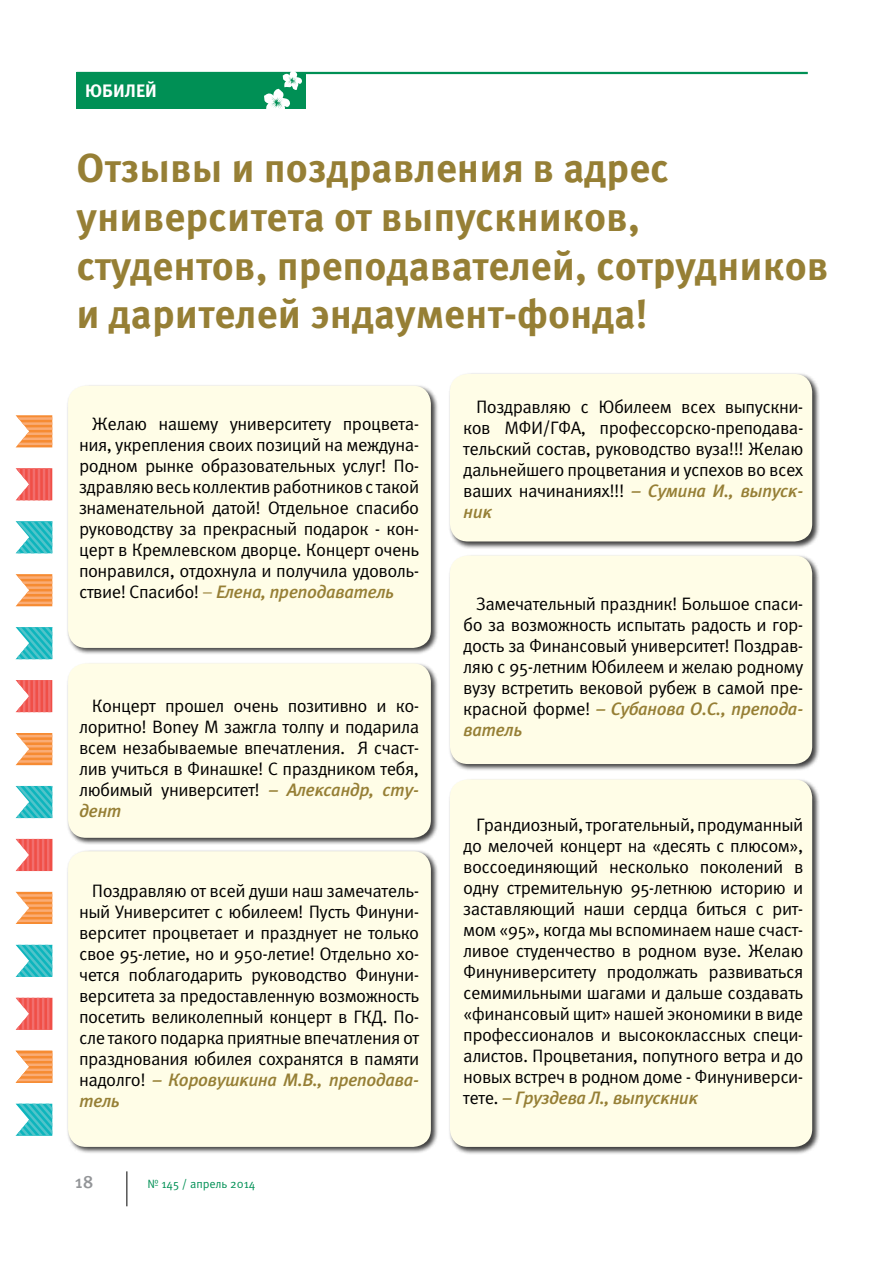
<style>
.page{position:relative;width:893px;height:1263px;background:#fff}
.page>*{position:absolute;margin:0;border:0;box-sizing:border-box;transform-origin:0 0}
.t1{font:700 40.5px/48.6px "Meta Pro";color:#967f35}
.t2{font:18px/21px "Meta Pro";letter-spacing:-.03em;color:#000;text-align:justify}
.t3{font:700 18px "Meta Pro";color:#fff}
.t4{font:500 18px "Meta Pro";color:#939598}
.t5{font:12px "Meta Pro";color:#009055}
.s1{color:#967f35}
.s2{font-weight:500;font-style:italic;color:#967f35}
</style>
<div class="page">
<hr style="left:127px;top:1171px;width:1px;height:35px;background:#000">
<hr style="left:77px;top:72px;width:731px;height:1px;background:#009055">
<hr style="left:77px;top:73px;width:731px;height:1px;background:#009055">
<div style="left:77px;top:73px;width:229px;height:36px;background:#009055"></div>
<svg style="left:264px;top:71px;width:38px;height:38px"></svg>
<div style="left:66px;top:384px;width:372px;height:272px;background:#000;opacity:.75"></div>
<div style="left:68px;top:386px;width:363px;height:262px;background:#fffde7;border-radius:18px"></div>
<div style="left:66px;top:662px;width:372px;height:183px;background:#000;opacity:.75"></div>
<div style="left:68px;top:663px;width:363px;height:175px;background:#fffde7;border-radius:18px"></div>
<div style="left:66px;top:849px;width:372px;height:306px;background:#000;opacity:.75"></div>
<div style="left:68px;top:851px;width:363px;height:296px;background:#fffde7;border-radius:18px"></div>
<div style="left:448px;top:372px;width:372px;height:177px;background:#000;opacity:.75"></div>
<div style="left:450px;top:374px;width:362px;height:167px;background:#fffde7;border-radius:18px"></div>
<div style="left:448px;top:554px;width:372px;height:217px;background:#000;opacity:.75"></div>
<div style="left:450px;top:556px;width:362px;height:208px;background:#fffde7;border-radius:18px"></div>
<div style="left:448px;top:778px;width:372px;height:377px;background:#000;opacity:.75"></div>
<div style="left:450px;top:779px;width:362px;height:368px;background:#fffde7;border-radius:18px"></div>
<svg style="left:16px;top:415px;width:36px;height:32px"></svg>
<svg style="left:16px;top:574px;width:36px;height:32px"></svg>
<svg style="left:16px;top:733px;width:36px;height:32px"></svg>
<hr style="left:16px;top:765px;width:36px;height:1px;background:#faac75">
<svg style="left:16px;top:892px;width:36px;height:32px"></svg>
<svg style="left:16px;top:1051px;width:36px;height:32px"></svg>
<svg style="left:16px;top:468px;width:36px;height:32px"></svg>
<svg style="left:16px;top:680px;width:36px;height:32px"></svg>
<hr style="left:52px;top:839px;width:1px;height:32px;background:#f26e6d">
<svg style="left:16px;top:839px;width:36px;height:32px"></svg>
<hr style="left:52px;top:998px;width:1px;height:32px;background:#f26e6d">
<svg style="left:16px;top:998px;width:36px;height:32px"></svg>
<svg style="left:16px;top:1104px;width:36px;height:32px"></svg>
<svg style="left:16px;top:945px;width:37px;height:32px"></svg>
<svg style="left:16px;top:786px;width:36px;height:32px"></svg>
<svg style="left:16px;top:627px;width:36px;height:32px"></svg>
<svg style="left:16px;top:521px;width:36px;height:32px"></svg>
<p class="t3" style="left:85px;top:79px;width:73px">ЮБИЛЕЙ</p>
<h1 class="t1" style="left:77px;top:145px;width:754px">Отзывы и поздравления в адрес университета от выпускников, студентов, преподавателей, сотрудников и дарителей эндаумент-фонда!</h1>
<p class="t2" style="left:79px;top:414px;width:342px;text-indent:13px">Желаю нашему университету процвета&shy;ния, укрепления своих позиций на междуна&shy;родном рынке образовательных услуг! По&shy;здравляю весь коллектив работников с такой знаменательной датой! Отдельное спасибо руководству за прекрасный подарок - кон&shy;церт в Кремлевском дворце. Концерт очень понравился, отдохнула и получила удоволь&shy;ствие! Спасибо! <span class="s1">–</span> <span class="s2">Елена, преподаватель</span></p>
<p class="t2" style="left:79px;top:696px;width:342px;text-indent:13px">Концерт прошел очень позитивно и ко&shy;лоритно! Boney M зажгла толпу и подарила всем незабываемые впечатления. Я счаст&shy;лив учиться в Финашке! С праздником тебя, любимый университет! <span class="s2">– Александр, сту&shy;дент</span></p>
<p class="t2" style="left:79px;top:881px;width:342px;text-indent:13px">Поздравляю от всей души наш замечатель&shy;ный Университет с юбилеем! Пусть Финуни&shy;верситет процветает и празднует не только свое 95-летие, но и 950-летие! Отдельно хо&shy;чется поблагодарить руководство Финуни&shy;верситета за предоставленную возможность посетить великолепный концерт в ГКД. По&shy;сле такого подарка приятные впечатления от празднования юбилея сохранятся в памяти надолго! <span class="s2">– Коровушкина М.В., преподава&shy;тель</span></p>
<p class="t4" style="left:75px;top:1170px;width:20px">18</p>
<p class="t5" style="left:148px;top:1176px;width:109px">№ 145 / апрель 2014</p>
<p class="t2" style="left:463px;top:397px;width:342px;text-indent:13px">Поздравляю с Юбилеем всех выпускни&shy;ков МФИ/ГФА, профессорско-преподава&shy;тельский состав, руководство вуза!!! Желаю дальнейшего процветания и успехов во всех ваших начинаниях!!! <span class="s2">– Сумина И., выпуск&shy;ник</span></p>
<p class="t2" style="left:463px;top:594px;width:342px;text-indent:13px">Замечательный праздник! Большое спаси&shy;бо за возможность испытать радость и гор&shy;дость за Финансовый университет! Поздрав&shy;ляю с 95-летним Юбилеем и желаю родному вузу встретить вековой рубеж в самой пре&shy;красной форме! <span class="s2">– Субанова О.С., препода&shy;ватель</span></p>
<p class="t2" style="left:463px;top:815px;width:342px;text-indent:13px">Грандиозный, трогательный, продуманный до мелочей концерт на «десять с плюсом», воссоединяющий несколько поколений в одну стремительную 95-летнюю историю и заставляющий наши сердца биться с рит&shy;мом «95», когда мы вспоминаем наше счаст&shy;ливое студенчество в родном вузе. Желаю Финуниверситету продолжать развиваться семимильными шагами и дальше создавать «финансовый щит» нашей экономики в виде профессионалов и высококлассных специ&shy;алистов. Процветания, попутного ветра и до новых встреч в родном доме - Финуниверси&shy;тете. <span class="s2">– Груздева Л., выпускник</span></p>
</div>
